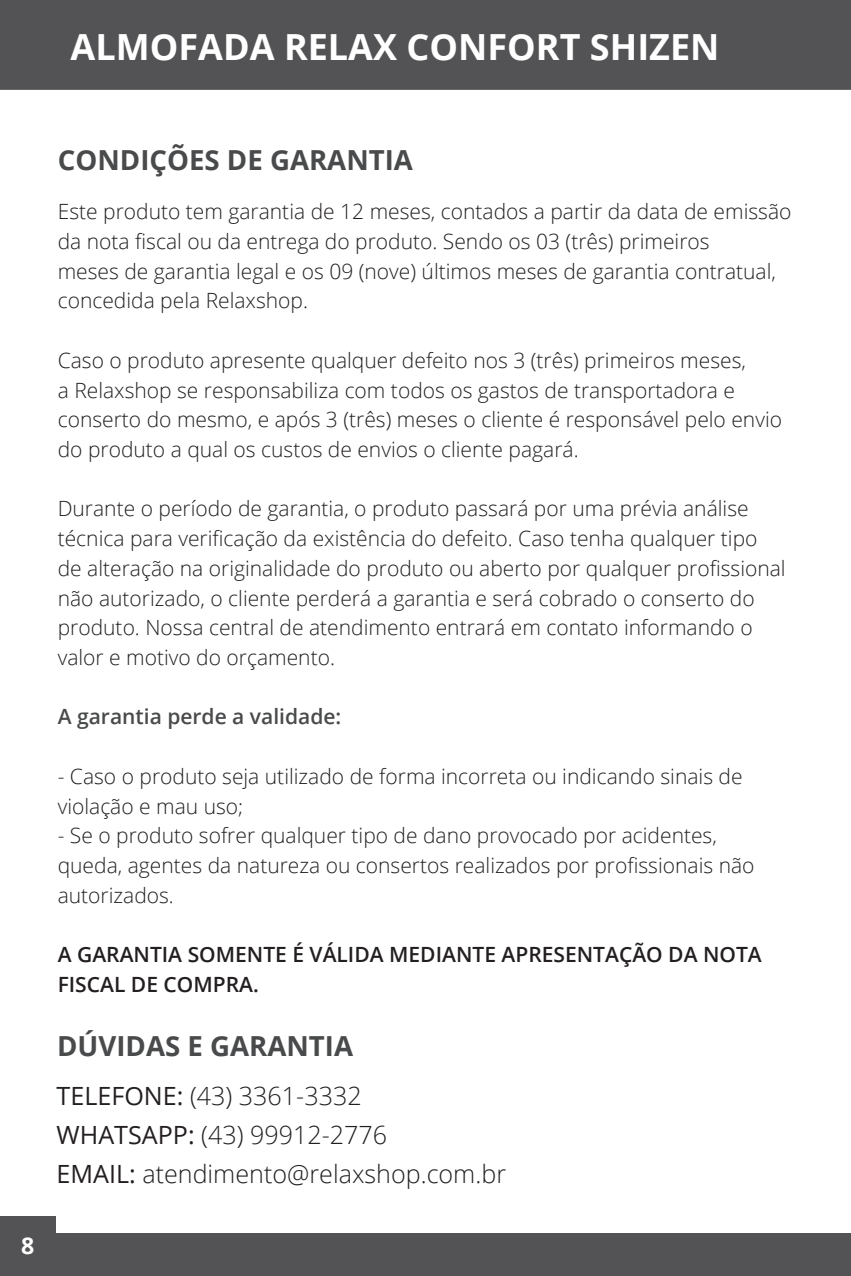
<style>
.page{position:relative;width:851px;height:1276px;background:#fff}
.page>*{position:absolute;margin:0;border:0;box-sizing:border-box;transform-origin:0 0}
.t1{font:700 36px "Open Sans";color:#fff}
.t2{font:700 27.6px "Open Sans";color:#494a4b}
.t3{font:300 25.2px/39px "Open Sans";color:#231f20}
.t4{font:700 23.1px "Open Sans";color:#fff}
.t5{font:300 21px/29.7px "Open Sans";color:#231f20}
.t6{font:600 21px/29.7px "Open Sans";color:#231f20}
.t7{font:600 21px "Open Sans";color:#494a4b}
.s1{font-weight:400}
</style>
<div class="page">
<div style="left:0;top:0;width:850px;height:90px;background:#535355"></div>
<div style="left:0;top:1233px;width:850px;height:43px;background:#535355"></div>
<div style="left:0;top:1216px;width:56px;height:60px;background:#535355"></div>
<p class="t1" style="left:71px;top:21px;width:650px">ALMOFADA RELAX CONFORT SHIZEN</p>
<p class="t4" style="left:21px;top:1228px;width:15px">8</p>
<p class="t2" style="left:58px;top:140px;width:356px">CONDIÇÕES DE GARANTIA</p>
<p class="t5" style="left:58px;top:196px;width:735px">Este produto tem garantia de 12 meses, contados a partir da data de emissão da nota fiscal ou da entrega do produto. Sendo os 03 (três) primeiros<br>meses de garantia legal e os 09 (nove) últimos meses de garantia contratual, concedida pela Relaxshop.</p>
<p class="t5" style="left:58px;top:345px;width:725px">Caso o produto apresente qualquer defeito nos 3 (três) primeiros meses,<br>a Relaxshop se responsabiliza com todos os gastos de transportadora e conserto do mesmo, e após 3 (três) meses o cliente é responsável pelo envio do produto a qual os custos de envios o cliente pagará.</p>
<p class="t5" style="left:58px;top:493px;width:729px">Durante o período de garantia, o produto passará por uma prévia análise técnica para verificação da existência do defeito. Caso tenha qualquer tipo de alteração na originalidade do produto ou aberto por qualquer profissional não autorizado, o cliente perderá a garantia e será cobrado o conserto do produto. Nossa central de atendimento entrará em contato informando o valor e motivo do orçamento.</p>
<p class="t7" style="left:58px;top:702px;width:285px">A garantia perde a validade:</p>
<p class="t5" style="left:58px;top:761px;width:686px">- Caso o produto seja utilizado de forma incorreta ou indicando sinais de violação e mau uso;</p>
<p class="t5" style="left:58px;top:820px;width:698px">- Se o produto sofrer qualquer tipo de dano provocado por acidentes, queda, agentes da natureza ou consertos realizados por profissionais não autorizados.</p>
<p class="t6" style="left:58px;top:939px;width:705px">A GARANTIA SOMENTE É VÁLIDA MEDIANTE APRESENTAÇÃO DA NOTA<br>FISCAL DE COMPRA.</p>
<p class="t2" style="left:57px;top:1027px;width:297px">DÚVIDAS E GARANTIA</p>
<p class="t3" style="left:57px;top:1075px;width:451px"><span class="s1">TELEFONE:</span> (43) 3361-3332<br><span class="s1">WHATSAPP:</span> (43) 99912-2776<br><span class="s1">EMAIL:</span> atendimento@relaxshop.com.br</p>
</div>
